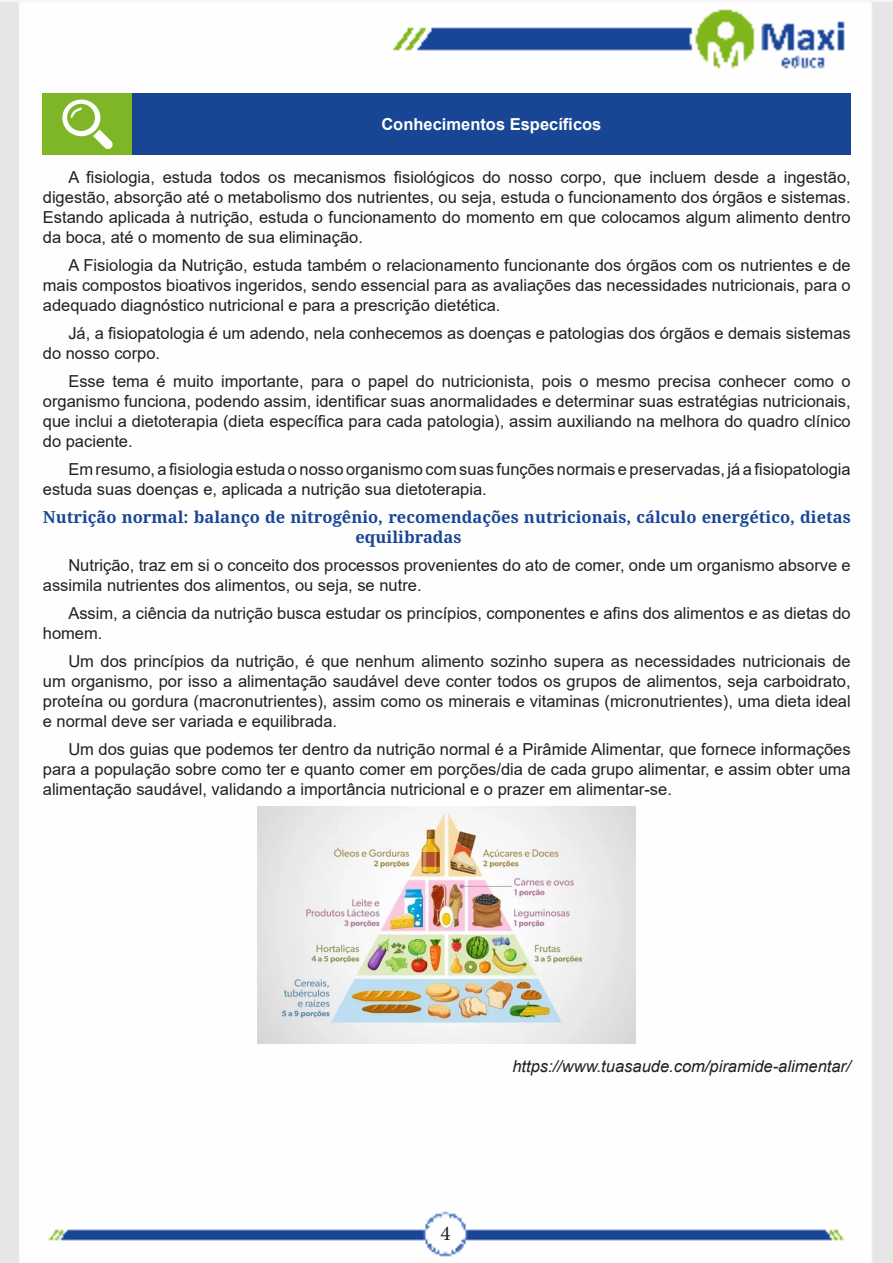
<style>
.page{position:relative;width:893px;height:1263px;background:#fff}
.page>*{position:absolute;margin:0;border:0;box-sizing:border-box;transform-origin:0 0}
.t1{font:21px "Minion Pro";color:#231f20}
.t2{font:16.5px/19.8px "Arial";color:#231f20;text-align:justify}
.Titulo{font:700 16.5px/19.8px "Noto Serif";color:#184696}
.FONT_REF{font:italic 16.5px "Arial";color:#231f20}
.Titulo_de_Caixa{font:700 16.5px "Arial";color:#fff}
</style>
<div class="page">
<img style="left:0;top:1px;width:893px;height:1262px">
<div style="left:43px;top:94px;width:89px;height:61px;background:#7fb628"></div>
<div style="left:132px;top:94px;width:719px;height:61px;background:#184695"></div>
<svg style="left:62px;top:100px;width:51px;height:49px"></svg>
<img style="left:258px;top:806px;width:378px;height:237px">
<p class="Titulo_de_Caixa" style="left:381px;top:113px;width:222px">Conhecimentos Específicos</p>
<p class="t2" style="left:43px;top:168px;width:809px;text-indent:26px">A fisiologia, estuda todos os mecanismos fisiológicos do nosso corpo, que incluem desde a ingestão, digestão, absorção até o metabolismo dos nutrientes, ou seja, estuda o funcionamento dos órgãos e sistemas.<br>Estando aplicada à nutrição, estuda o funcionamento do momento em que colocamos algum alimento dentro da boca, até o momento de sua eliminação.</p>
<p class="t2" style="left:43px;top:255px;width:809px;text-indent:26px">A Fisiologia da Nutrição, estuda também o relacionamento funcionante dos órgãos com os nutrientes e de mais compostos bioativos ingeridos, sendo essencial para as avaliações das necessidades nutricionais, para o adequado diagnóstico nutricional e para a prescrição dietética.</p>
<p class="t2" style="left:43px;top:323px;width:809px;text-indent:26px">Já, a fisiopatologia é um adendo, nela conhecemos as doenças e patologias dos órgãos e demais sistemas do nosso corpo.</p>
<p class="t2" style="left:43px;top:371px;width:809px;text-indent:26px">Esse tema é muito importante, para o papel do nutricionista, pois o mesmo precisa conhecer como o organismo funciona, podendo assim, identificar suas anormalidades e determinar suas estratégias nutricionais, que inclui a dietoterapia (dieta específica para cada patologia), assim auxiliando na melhora do quadro clínico do paciente.</p>
<p class="t2" style="left:43px;top:459px;width:809px;text-indent:26px">Em resumo, a fisiologia estuda o nosso organismo com suas funções normais e preservadas, já a fisiopatologia estuda suas doenças e, aplicada a nutrição sua dietoterapia.</p>
<p class="Titulo" style="left:355px;top:507px;width:497px;text-indent:-313px">Nutrição normal: balanço de nitrogênio, recomendações nutricionais, cálculo energético, dietas equilibradas</p>
<p class="t2" style="left:43px;top:555px;width:809px;text-indent:26px">Nutrição, traz em si o conceito dos processos provenientes do ato de comer, onde um organismo absorve e assimila nutrientes dos alimentos, ou seja, se nutre.</p>
<p class="t2" style="left:43px;top:603px;width:809px;text-indent:26px">Assim, a ciência da nutrição busca estudar os princípios, componentes e afins dos alimentos e as dietas do homem.</p>
<p class="t2" style="left:43px;top:651px;width:809px;text-indent:26px">Um dos princípios da nutrição, é que nenhum alimento sozinho supera as necessidades nutricionais de um organismo, por isso a alimentação saudável deve conter todos os grupos de alimentos, seja carboidrato, proteína ou gordura (macronutrientes), assim como os minerais e vitaminas (micronutrientes), uma dieta ideal e normal deve ser variada e equilibrada.</p>
<p class="t2" style="left:43px;top:739px;width:809px;text-indent:26px">Um dos guias que podemos ter dentro da nutrição normal é a Pirâmide Alimentar, que fornece informações para a população sobre como ter e quanto comer em porções/dia de cada grupo alimentar, e assim obter uma alimentação saudável, validando a importância nutricional e o prazer em alimentar-se.</p>
<p class="t1" style="left:440px;top:1219px;width:12px">4</p>
<p class="FONT_REF" style="left:512px;top:1055px;width:340px">https://www.tuasaude.com/piramide-alimentar/</p>
</div>
